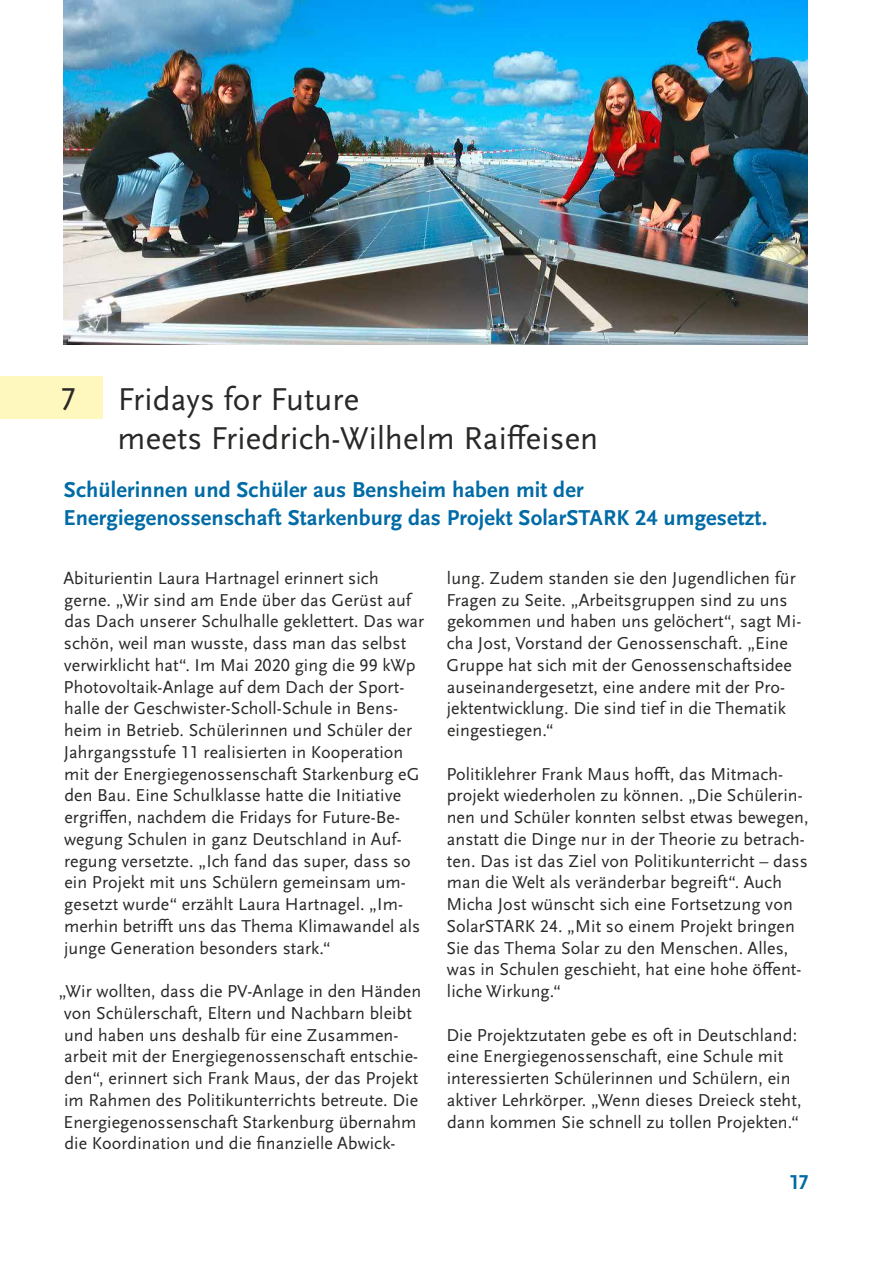
<style>
.page{position:relative;width:893px;height:1263px;background:#fff}
.page>*{position:absolute;margin:0;border:0;box-sizing:border-box;transform-origin:0 0}
.t1{font:33px/39.6px "Scala Sans Pro";letter-spacing:.005em;color:#282827}
.t2{font:700 22.5px/28.5px "Scala Sans Pro";letter-spacing:.005em;color:#006ba6}
.t3{font:700 21px "Scala Sans Pro";color:#006ba6}
.P-Fließtext_links{font:18px/21.8px "Scala Sans Pro";letter-spacing:.005em;color:#282827}
</style>
<div class="page">
<div style="left:0;top:376px;width:102px;height:43px;background:#fff8be"></div>
<img style="left:64px;top:0;width:744px;height:345px">
<h1 class="t1" style="left:59px;top:379px;width:18px">7</h1>
<h1 class="t1" style="left:118px;top:379px;width:482px">Fridays for Future<br>meets Friedrich-Wilhelm Raiffeisen</h1>
<h2 class="t2" style="left:64px;top:475px;width:705px">Schülerinnen und Schüler aus Bensheim haben mit der<br>Energiegenossenschaft Starkenburg das Projekt SolarSTARK 24 umgesetzt.</h2>
<p class="P-Fließtext_links" style="left:64px;top:567px;width:362px">Abiturientin Laura Hartnagel erinnert sich gerne. „Wir sind am Ende über das Gerüst auf das Dach unserer Schulhalle geklettert. Das war schön, weil man wusste, dass man das selbst verwirklicht hat“. Im Mai 2020 ging die 99 kWp Photovoltaik-Anlage auf dem Dach der Sport&shy;halle der Geschwister-Scholl-Schule in Bens&shy;heim in Betrieb. Schülerinnen und Schüler der Jahrgangsstufe 11 realisierten in Kooperation mit der Energiegenossenschaft Starkenburg eG den Bau. Eine Schulklasse hatte die Initiative ergriffen, nachdem die Fridays for Future-Be&shy;wegung Schulen in ganz Deutschland in Auf&shy;regung versetzte. „Ich fand das super, dass so ein Projekt mit uns Schülern gemeinsam um&shy;gesetzt wurde“ erzählt Laura Hartnagel. „Im&shy;merhin betrifft uns das Thema Klimawandel als junge Generation besonders stark.“</p>
<p class="P-Fließtext_links" style="left:59px;top:980px;width:364px">„Wir wollten, dass die PV-Anlage in den Händen von Schülerschaft, Eltern und Nachbarn bleibt und haben uns deshalb für eine Zusammen&shy;arbeit mit der Energiegenossenschaft entschie&shy;den“, erinnert sich Frank Maus, der das Projekt im Rahmen des Politikunterrichts betreute. Die Energiegenossenschaft Starkenburg übernahm die Koordination und die finanzielle Abwick-</p>
<p class="P-Fließtext_links" style="left:446px;top:567px;width:356px">lung. Zudem standen sie den Jugendlichen für Fragen zu Seite. „Arbeitsgruppen sind zu uns gekommen und haben uns gelöchert“, sagt Mi&shy;cha Jost, Vorstand der Genossenschaft. „Eine Gruppe hat sich mit der Genossenschaftsidee auseinandergesetzt, eine andere mit der Pro&shy;jektentwicklung. Die sind tief in die Thematik eingestiegen.“</p>
<p class="P-Fließtext_links" style="left:446px;top:763px;width:364px">Politiklehrer Frank Maus hofft, das Mitmach&shy;projekt wiederholen zu können. „Die Schülerin&shy;nen und Schüler konnten selbst etwas bewegen, anstatt die Dinge nur in der Theorie zu betrach&shy;ten. Das ist das Ziel von Politikunterricht – dass man die Welt als veränderbar begreift“. Auch Micha Jost wünscht sich eine Fortsetzung von SolarSTARK 24. „Mit so einem Projekt bringen Sie das Thema Solar zu den Menschen. Alles, was in Schulen geschieht, hat eine hohe öffent&shy;liche Wirkung.“</p>
<p class="P-Fließtext_links" style="left:446px;top:1024px;width:357px">Die Projektzutaten gebe es oft in Deutschland: eine Energiegenossenschaft, eine Schule mit interessierten Schülerinnen und Schülern, ein aktiver Lehrkörper. „Wenn dieses Dreieck steht, dann kommen Sie schnell zu tollen Projekten.“</p>
<p class="t3" style="left:790px;top:1170px;width:19px">17</p>
</div>
